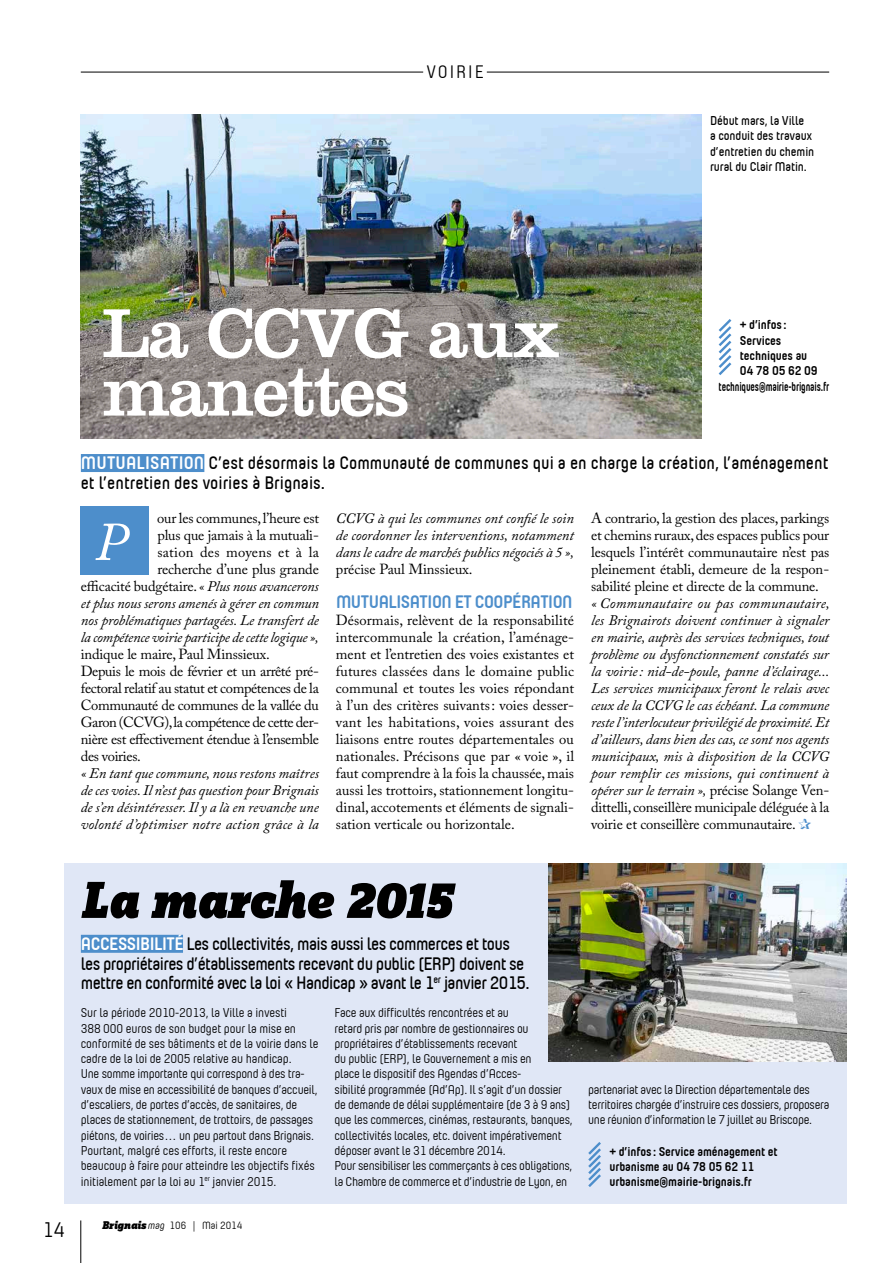
<style>
.page{position:relative;width:893px;height:1263px;background:#fff}
.page>*{position:absolute;margin:0;border:0;box-sizing:border-box;transform-origin:0 0}
.t1{font:72px/58.5px "Clarendon LT Std";letter-spacing:-.025em;color:#fff}
.t2{font:italic 900 54px "Zine Slab Dis";color:#000}
.t3{font:italic 54px "Adobe Caslon Pro";color:#fff}
.t4{font:21px "Yummo";color:#000}
.t5{font:600 18px/19.5px "Yummo";letter-spacing:-.035em;color:#000}
.t6{font:600 18px/19.5px "Yummo";color:#000}
.t7{font:700 18px "Yummo";letter-spacing:-.025em;color:#4d8ecb}
.t8{font:18px "Yummo";letter-spacing:.11em;color:#000}
.t9{font:italic 14.55px/17px "Adobe Caslon Pro";letter-spacing:-.01em;color:#000;text-align:justify}
.t10{font:14.55px/17px "Adobe Caslon Pro";letter-spacing:-.025em;color:#000;text-align:justify}
.t11{font:14.55px "Adobe Caslon Pro";color:#000}
.t12{font:12.75px/15.3px "Yummo";letter-spacing:-.02em;color:#000}
.t13{font:700 12.75px/15.3px "Yummo";letter-spacing:-.01em;color:#000}
.t14{font:600 12.75px/15.3px "Yummo";letter-spacing:-.01em;color:#000}
.t15{font:700 12.75px "Yummo";letter-spacing:-.01em;color:#000;scale:.77 1}
.t16{font:10.5px "Yummo";color:#000}
.s1{font-weight:700;color:#fff}
.s2{font-style:normal}
.s3{color:#4d8ecb}
.s4{font-family:"Zine Slab Dis";font-weight:900;font-style:italic;font-size:11.7px}
.s5{font-style:italic}
</style>
<div class="page">
<div style="left:64px;top:863px;width:782px;height:340px;background:#e0e7f6"></div>
<hr style="left:81px;top:72px;width:748px;height:1px;background:#000">
<div style="left:423px;top:63px;width:64px;height:18px;background:#fff"></div>
<div style="left:81px;top:935px;width:102px;height:18px;background:#4d8ecb"></div>
<svg style="left:588px;top:1142px;width:13px;height:45px"></svg>
<div style="left:81px;top:454px;width:123px;height:18px;background:#4d8ecb"></div>
<div style="left:81px;top:506px;width:68px;height:68px;background:#4d8ecb"></div>
<img style="left:81px;top:115px;width:621px;height:323px">
<img style="left:549px;top:863px;width:297px;height:199px">
<svg style="left:718px;top:319px;width:14px;height:56px"></svg>
<hr style="left:80px;top:1220px;width:1px;height:43px;background:#000">
<h3 class="t8" style="left:427px;top:59px;width:59px">Voirie</h3>
<h1 class="t1" style="left:102px;top:304px;width:460px">La CCVG aux manettes</h1>
<p class="t14" style="left:710px;top:112px;width:106px">Début mars, la Ville<br>a conduit des travaux d’entretien du chemin rural du Clair Matin.</p>
<p class="t13" style="left:740px;top:315px;width:48px">+ d’infos:</p>
<p class="t13" style="left:740px;top:331px;width:43px">Services</p>
<p class="t13" style="left:740px;top:346px;width:69px">techniques au</p>
<p class="t13" style="left:740px;top:361px;width:79px">04 78 05 62 09</p>
<p class="t15" style="left:719px;top:375px;width:145px">techniques@mairie-brignais.fr</p>
<h3 class="t6" style="left:81px;top:452px;width:749px"><span class="s1">Mutualisation</span> C’est désormais la Communauté de communes qui a en charge la création, l’aménagement et l’entretien des voiries à Brignais.</h3>
<h2 class="t3" style="left:94px;top:510px;width:33px">P</h2>
<p class="t10" style="left:591px;top:509px;width:240px">A contrario, la gestion des places, parkings et chemins ruraux, des espaces publics pour lesquels l’intérêt communautaire n’est pas pleinement établi, demeure de la respon&shy;sabilité pleine et directe de la commune.</p>
<p class="t9" style="left:591px;top:595px;width:240px">« Communautaire ou pas communautaire, les Brignairots doivent continuer à signaler en mairie, auprès des services techniques, tout problème ou dysfonctionnement constatés sur la voirie: nid-de-poule, panne d’éclairage...<br>Les services municipaux feront le relais avec ceux de la CCVG le cas échéant. La commune reste l’interlocuteur privilégié de proximité. Et d’ailleurs, dans bien des cas, ce sont nos agents municipaux, mis à disposition de la CCVG pour remplir ces missions, qui continuent à opérer sur le terrain », <span class="s2">précise Solange Ven&shy;dittelli, conseillère municipale déléguée à la voirie et conseillère communautaire.</span> <span class="s3">✰</span></p>
<p class="t9" style="left:81px;top:509px;width:240px;text-align:right"><span class="s2">our les communes, l’heure est<br>plus que jamais à la mutuali-<br>sation des moyens et à la<br>recherche d’une plus grande<br>efficacité budgétaire.</span> « Plus nous avancerons et plus nous serons amenés à gérer en commun nos problématiques partagées. Le transfert de la compétence voirie participe de cette logique »,</p>
<p class="t10" style="left:81px;top:646px;width:240px;text-align:left">indique le maire, Paul Minssieux.<br>Depuis le mois de février et un arrêté pré&shy;fectoral relatif au statut et compétences de la Communauté de communes de la vallée du Garon (CCVG), la compétence de cette der&shy;nière est effectivement étendue à l’ensemble des voiries.</p>
<p class="t9" style="left:81px;top:765px;width:240px">« En tant que commune, nous restons maîtres de ces voies. Il n’est pas question pour Brignais de s’en désintéresser. Il y a là en revanche une volonté d’optimiser notre action grâce à la</p>
<p class="t9" style="left:336px;top:509px;width:240px">CCVG à qui les communes ont confié le soin de coordonner les interventions, notamment dans le cadre de marchés publics négociés à 5 »,</p>
<p class="t11" style="left:336px;top:560px;width:138px">précise Paul Minssieux.</p>
<h3 class="t7" style="left:336px;top:585px;width:238px">Mutualisation et coopération</h3>
<p class="t10" style="left:336px;top:612px;width:240px">Désormais, relèvent de la responsabilité intercommunale la création, l’aménage&shy;ment et l’entretien des voies existantes et futures classées dans le domaine public communal et toutes les voies répondant à l’un des critères suivants: voies desser&shy;vant les habitations, voies assurant des liaisons entre routes départementales ou nationales. Précisons que par « voie », il faut comprendre à la fois la chaussée, mais aussi les trottoirs, stationnement longitu&shy;dinal, accotements et éléments de signali&shy;sation verticale ou horizontale.</p>
<h2 class="t2" style="left:81px;top:870px;width:372px">La marche 2015</h2>
<h3 class="t5" style="left:81px;top:932px;width:448px"><span class="s1">Accessibilité</span> Les collectivités, mais aussi les commerces et tous les propriétaires d’établissements recevant du public (ERP) doivent se mettre en conformité avec la loi « Handicap » avant le 1<sup>er</sup> janvier 2015.</h3>
<p class="t12" style="left:81px;top:1004px;width:239px">Sur la période 2010-2013, la Ville a investi<br>388 000 euros de son budget pour la mise en conformité de ses bâtiments et de la voirie dans le cadre de la loi de 2005 relative au handicap.<br>Une somme importante qui correspond à des tra&shy;vaux de mise en accessibilité de banques d’accueil, d’escaliers, de portes d’accès, de sanitaires, de places de stationnement, de trottoirs, de passages piétons, de voiries… un peu partout dans Brignais.<br>Pourtant, malgré ces efforts, il reste encore beaucoup à faire pour atteindre les objectifs fixés initialement par la loi au 1<sup>er</sup> janvier 2015.</p>
<p class="t12" style="left:334px;top:1004px;width:240px">Face aux difficultés rencontrées et au<br>retard pris par nombre de gestionnaires ou propriétaires d’établissements recevant<br>du public (ERP), le Gouvernement a mis en<br>place le dispositif des Agendas d’Acces-<br>sibilité programmée (Ad’Ap). Il s’agit d’un dossier de demande de délai supplémentaire (de 3 à 9 ans) que les commerces, cinémas, restaurants, banques, collectivités locales, etc. doivent impérativement déposer avant le 31 décembre 2014.<br>Pour sensibiliser les commerçants à ces obligations, la Chambre de commerce et d’industrie de Lyon, en</p>
<h3 class="t4" style="left:43px;top:1215px;width:24px">14</h3>
<p class="t16" style="left:102px;top:1218px;width:142px"><span class="s4">Brignais</span><span class="s5">mag</span> 106 | Mai 2014</p>
<p class="t12" style="left:588px;top:1081px;width:243px">partenariat avec la Direction départementale des territoires chargée d’instruire ces dossiers, proposera une réunion d’information le 7 juillet au Briscope.</p>
<p class="t13" style="left:609px;top:1142px;width:170px">+ d’infos: Service aménagement et urbanisme au 04 78 05 62 11 urbanisme@mairie-brignais.fr</p>
</div>
